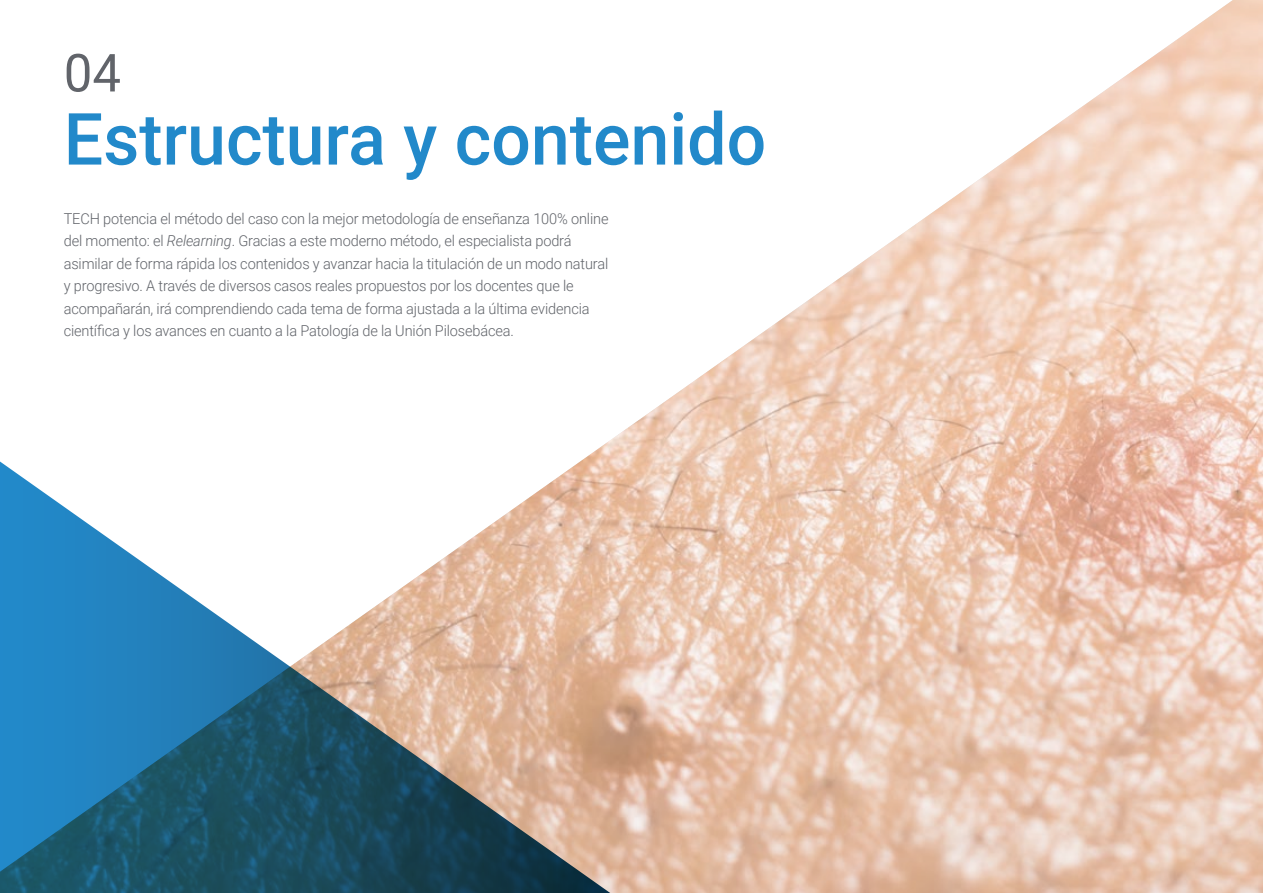
<style>
.page{position:relative;width:1263px;height:893px;background:#fff}
.page>*{position:absolute;margin:0;border:0;box-sizing:border-box;transform-origin:0 0}
.t1{font:500 72px "Roboto";color:#2289ca}
.t2{font:52.5px "Roboto";color:#61646a}
.t3{font:300 15px/22.5px "Roboto";letter-spacing:-.01em;color:#61646a}
.s1{font-style:italic}
</style>
<div class="page">
<img style="left:602px;top:0;width:661px;height:893px">
<svg style="left:0;top:446px;width:640px;height:447px"></svg>
<h2 class="t2" style="left:64px;top:36px;width:59px">04</h2>
<h1 class="t1" style="left:64px;top:89px;width:704px">Estructura y contenido</h1>
<p class="t3" style="left:64px;top:207px;width:546px">TECH potencia el método del caso con la mejor metodología de enseñanza 100% online del momento: el <span class="s1">Relearning</span>. Gracias a este moderno método, el especialista podrá asimilar de forma rápida los contenidos y avanzar hacia la titulación de un modo natural y progresivo. A través de diversos casos reales propuestos por los docentes que le acompañarán, irá comprendiendo cada tema de forma ajustada a la última evidencia científica y los avances en cuanto a la Patología de la Unión Pilosebácea.</p>
</div>
